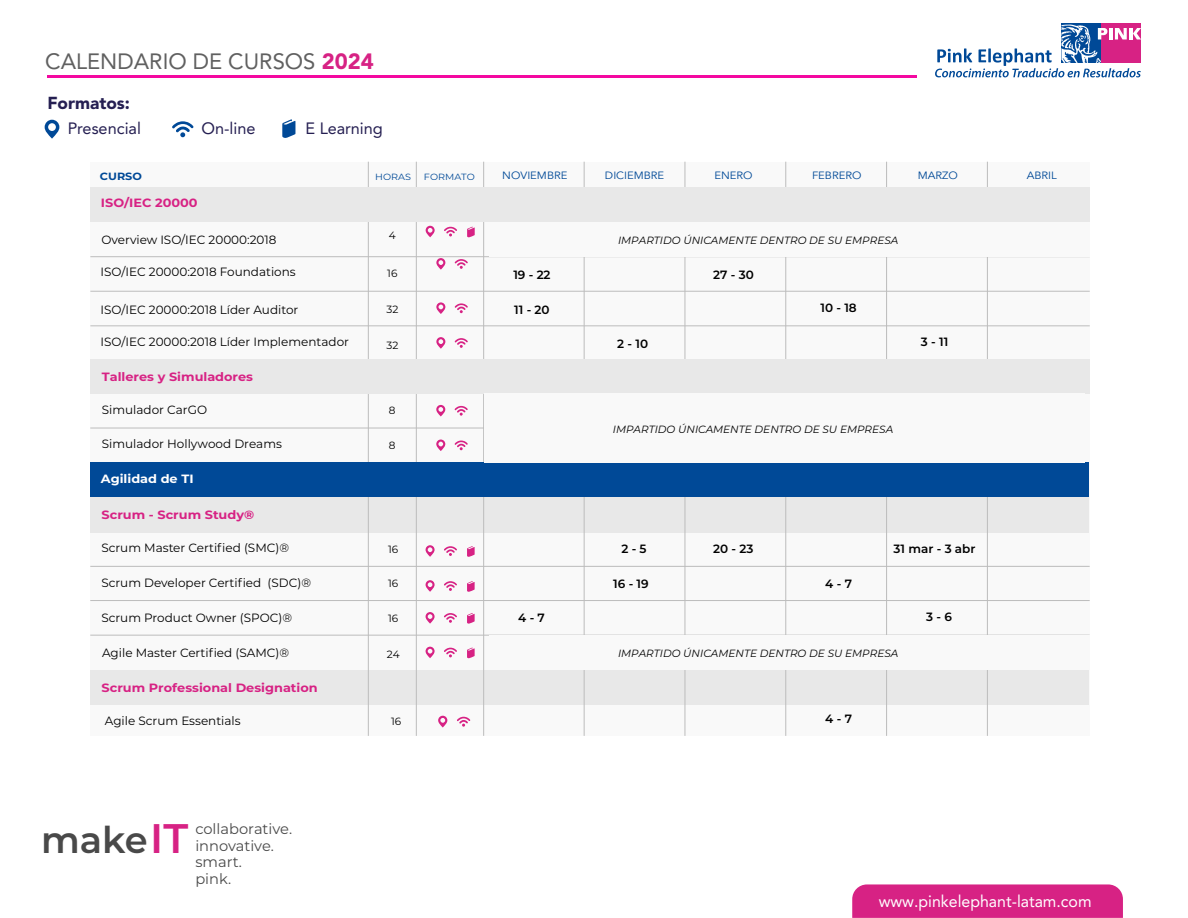
<style>
.page{position:relative;width:1188px;height:918px;background:#fff}
.page>*{position:absolute;margin:0;border:0;box-sizing:border-box;transform-origin:0 0}
.t1{font:600 36.9px "Montserrat";color:#494949}
.t2{font:22.05px "Avenir LT Std";color:#606060}
.t3{font:900 17.25px "Avenir LT Std";color:#251f52}
.t4{font:16.5px "Avenir LT Std";color:#fff}
.t5{font:16.35px "Avenir LT Std";color:#251f52}
.t6{font:14.7px/16.8px "Montserrat";color:#494949}
.t7{font:12px "Montserrat";color:#000}
.t8{font:700 12px "Montserrat";color:#d72284;scale:1.07 1}
.t9{font:600 12px "Montserrat";color:#000}
.t10{font:700 12px "Montserrat";color:#fff;scale:1.07 1}
.t11{font:italic 10.5px "Montserrat";color:#000}
.t12{font:10.5px "Avenir LT Std";color:#004997;scale:1.07 1}
.t13{font:10.5px "Montserrat";color:#000}
.t14{font:700 10.5px "Montserrat";color:#004997;scale:1.07 1}
.t15{font:9px "Montserrat";color:#004997;scale:1.07 1}
.s1{font-weight:900;color:#d72284}
.s2{font-size:41.25px;color:#d72284}
</style>
<div class="page">
<div style="left:1101px;top:23px;width:40px;height:40px;background:#d72284"></div>
<svg style="left:1061px;top:23px;width:40px;height:2px"></svg>
<svg style="left:935px;top:25px;width:206px;height:52px"></svg>
<hr style="left:47px;top:75px;width:870px;height:3px;background:#f408a0">
<svg style="left:852px;top:884px;width:271px;height:34px;background:#d82887"></svg>
<svg style="left:172px;top:121px;width:22px;height:16px"></svg>
<svg style="left:45px;top:120px;width:14px;height:19px"></svg>
<svg style="left:282px;top:119px;width:13px;height:19px"></svg>
<div style="left:90px;top:162px;width:1000px;height:574px;background:#f9f9f9"></div>
<div style="left:90px;top:497px;width:998px;height:35px;background:#e8e8e8"></div>
<hr style="left:90px;top:566px;width:1000px;height:1px;background:#bcbcbc">
<hr style="left:90px;top:600px;width:1000px;height:1px;background:#bcbcbc">
<hr style="left:90px;top:635px;width:1000px;height:1px;background:#bcbcbc">
<div style="left:90px;top:670px;width:998px;height:35px;background:#e8e8e8"></div>
<hr style="left:368px;top:162px;width:1px;height:574px;background:#bcbcbc">
<hr style="left:416px;top:162px;width:1px;height:574px;background:#bcbcbc">
<hr style="left:483px;top:162px;width:1px;height:574px;background:#bcbcbc">
<hr style="left:584px;top:162px;width:1px;height:574px;background:#bcbcbc">
<hr style="left:685px;top:162px;width:1px;height:574px;background:#bcbcbc">
<hr style="left:785px;top:162px;width:1px;height:574px;background:#bcbcbc">
<hr style="left:886px;top:162px;width:1px;height:574px;background:#bcbcbc">
<hr style="left:987px;top:162px;width:1px;height:574px;background:#bcbcbc">
<hr style="left:90px;top:428px;width:978px;height:1px;background:#bcbcbc">
<div style="left:90px;top:359px;width:1000px;height:34px;background:#e8e8e8"></div>
<hr style="left:90px;top:326px;width:1000px;height:1px;background:#bcbcbc">
<div style="left:90px;top:187px;width:1000px;height:35px;background:#e8e8e8"></div>
<hr style="left:90px;top:256px;width:1000px;height:1px;background:#bcbcbc">
<hr style="left:90px;top:291px;width:1000px;height:1px;background:#bcbcbc">
<div style="left:90px;top:463px;width:998px;height:34px;background:#004997"></div>
<div style="left:484px;top:393px;width:601px;height:70px;background:#f9f9f9"></div>
<div style="left:489px;top:222px;width:601px;height:34px;background:#f9f9f9"></div>
<div style="left:489px;top:635px;width:601px;height:35px;background:#f9f9f9"></div>
<svg style="left:444px;top:546px;width:13px;height:10px"></svg>
<svg style="left:426px;top:545px;width:9px;height:12px"></svg>
<svg style="left:467px;top:546px;width:8px;height:11px"></svg>
<svg style="left:444px;top:581px;width:13px;height:10px"></svg>
<svg style="left:426px;top:580px;width:9px;height:12px"></svg>
<svg style="left:467px;top:581px;width:8px;height:11px"></svg>
<svg style="left:444px;top:648px;width:13px;height:9px"></svg>
<svg style="left:426px;top:647px;width:9px;height:11px"></svg>
<svg style="left:467px;top:647px;width:8px;height:11px"></svg>
<svg style="left:444px;top:613px;width:13px;height:10px"></svg>
<svg style="left:426px;top:612px;width:9px;height:12px"></svg>
<svg style="left:467px;top:613px;width:8px;height:11px"></svg>
<svg style="left:455px;top:406px;width:13px;height:10px"></svg>
<svg style="left:436px;top:405px;width:9px;height:11px"></svg>
<svg style="left:455px;top:441px;width:13px;height:9px"></svg>
<svg style="left:436px;top:440px;width:9px;height:11px"></svg>
<svg style="left:455px;top:303px;width:13px;height:10px"></svg>
<svg style="left:436px;top:302px;width:9px;height:12px"></svg>
<svg style="left:455px;top:338px;width:13px;height:10px"></svg>
<svg style="left:436px;top:337px;width:9px;height:12px"></svg>
<svg style="left:444px;top:227px;width:13px;height:9px"></svg>
<svg style="left:426px;top:226px;width:9px;height:11px"></svg>
<svg style="left:467px;top:227px;width:8px;height:10px"></svg>
<svg style="left:455px;top:259px;width:13px;height:10px"></svg>
<svg style="left:436px;top:258px;width:9px;height:12px"></svg>
<svg style="left:457px;top:717px;width:13px;height:10px"></svg>
<svg style="left:438px;top:716px;width:9px;height:12px"></svg>
<h2 class="t2" style="left:45px;top:49px;width:330px">CALENDARIO DE CURSOS <span class="s1">2024</span></h2>
<h3 class="t3" style="left:47px;top:92px;width:84px">Formatos:</h3>
<h3 class="t5" style="left:68px;top:118px;width:75px">Presencial</h3>
<p class="t14" style="left:100px;top:169px;width:41px">CURSO</p>
<p class="t15" style="left:375px;top:171px;width:35px">HORAS</p>
<p class="t15" style="left:424px;top:171px;width:49px">FORMATO</p>
<p class="t12" style="left:502px;top:169px;width:62px">NOVIEMBRE</p>
<p class="t12" style="left:605px;top:169px;width:57px">DICIEMBRE</p>
<p class="t12" style="left:714px;top:169px;width:37px">ENERO</p>
<p class="t12" style="left:812px;top:169px;width:48px">FEBRERO</p>
<p class="t12" style="left:918px;top:169px;width:39px">MARZO</p>
<p class="t12" style="left:1027px;top:169px;width:30px">ABRIL</p>
<h3 class="t5" style="left:202px;top:118px;width:56px">On-line</h3>
<h3 class="t5" style="left:306px;top:118px;width:79px">E Learning</h3>
<p class="t8" style="left:101px;top:194px;width:92px">ISO/IEC 20000</p>
<p class="t7" style="left:101px;top:231px;width:177px">Overview ISO/IEC 20000:2018</p>
<p class="t7" style="left:101px;top:263px;width:197px">ISO/IEC 20000:2018 Foundations</p>
<p class="t7" style="left:101px;top:302px;width:199px">ISO/IEC 20000:2018 Líder Auditor</p>
<p class="t7" style="left:101px;top:334px;width:250px">ISO/IEC 20000:2018 Líder Implementador</p>
<p class="t8" style="left:102px;top:368px;width:143px">Talleres y Simuladores</p>
<p class="t7" style="left:102px;top:402px;width:107px">Simulador CarGO</p>
<p class="t7" style="left:102px;top:436px;width:182px">Simulador Hollywood Dreams</p>
<p class="t10" style="left:101px;top:470px;width:88px">Agilidad de TI</p>
<p class="t8" style="left:102px;top:506px;width:144px">Scrum - Scrum Study®</p>
<p class="t7" style="left:101px;top:540px;width:189px">Scrum Master Certified (SMC)®</p>
<p class="t7" style="left:101px;top:574px;width:211px">Scrum Developer Certified (SDC)®</p>
<p class="t7" style="left:101px;top:610px;width:192px">Scrum Product Owner (SPOC)®</p>
<p class="t7" style="left:102px;top:645px;width:189px">Agile Master Certified (SAMC)®</p>
<p class="t8" style="left:102px;top:679px;width:204px">Scrum Professional Designation</p>
<p class="t13" style="left:389px;top:228px;width:8px">4</p>
<p class="t13" style="left:387px;top:266px;width:12px">16</p>
<p class="t13" style="left:386px;top:302px;width:13px">32</p>
<p class="t13" style="left:386px;top:338px;width:13px">32</p>
<p class="t13" style="left:389px;top:403px;width:8px">8</p>
<p class="t13" style="left:389px;top:438px;width:8px">8</p>
<p class="t13" style="left:388px;top:542px;width:12px">16</p>
<p class="t13" style="left:388px;top:576px;width:12px">16</p>
<p class="t13" style="left:388px;top:612px;width:12px">16</p>
<p class="t13" style="left:387px;top:647px;width:14px">24</p>
<p class="t7" style="left:105px;top:713px;width:137px">Agile Scrum Essentials</p>
<p class="t13" style="left:391px;top:714px;width:12px">16</p>
<h1 class="t1" style="left:41px;top:814px;width:149px">make<span class="s2">IT</span></h1>
<p class="t6" style="left:195px;top:820px;width:98px">collaborative. innovative. smart.<br>pink.</p>
<p class="t11" style="left:618px;top:233px;width:282px">IMPARTIDO ÚNICAMENTE DENTRO DE SU EMPRESA</p>
<p class="t9" style="left:513px;top:267px;width:39px">19 - 22</p>
<p class="t9" style="left:713px;top:267px;width:42px">27 - 30</p>
<p class="t9" style="left:514px;top:301px;width:37px">11 - 20</p>
<p class="t9" style="left:617px;top:335px;width:32px">2 - 10</p>
<p class="t9" style="left:820px;top:299px;width:38px">10 - 18</p>
<p class="t9" style="left:921px;top:334px;width:29px">3 - 11</p>
<p class="t11" style="left:613px;top:422px;width:282px">IMPARTIDO ÚNICAMENTE DENTRO DE SU EMPRESA</p>
<p class="t9" style="left:621px;top:540px;width:27px">2 - 5</p>
<p class="t9" style="left:713px;top:540px;width:42px">20 - 23</p>
<p class="t9" style="left:894px;top:540px;width:83px">31 mar - 3 abr</p>
<p class="t9" style="left:518px;top:609px;width:28px">4 - 7</p>
<p class="t9" style="left:613px;top:575px;width:37px">16 - 19</p>
<p class="t9" style="left:825px;top:575px;width:28px">4 - 7</p>
<p class="t11" style="left:618px;top:646px;width:282px">IMPARTIDO ÚNICAMENTE DENTRO DE SU EMPRESA</p>
<p class="t9" style="left:825px;top:710px;width:28px">4 - 7</p>
<p class="t9" style="left:926px;top:609px;width:27px">3 - 6</p>
<h3 class="t4" style="left:879px;top:892px;width:214px">www.pinkelephant-latam.com</h3>
</div>
